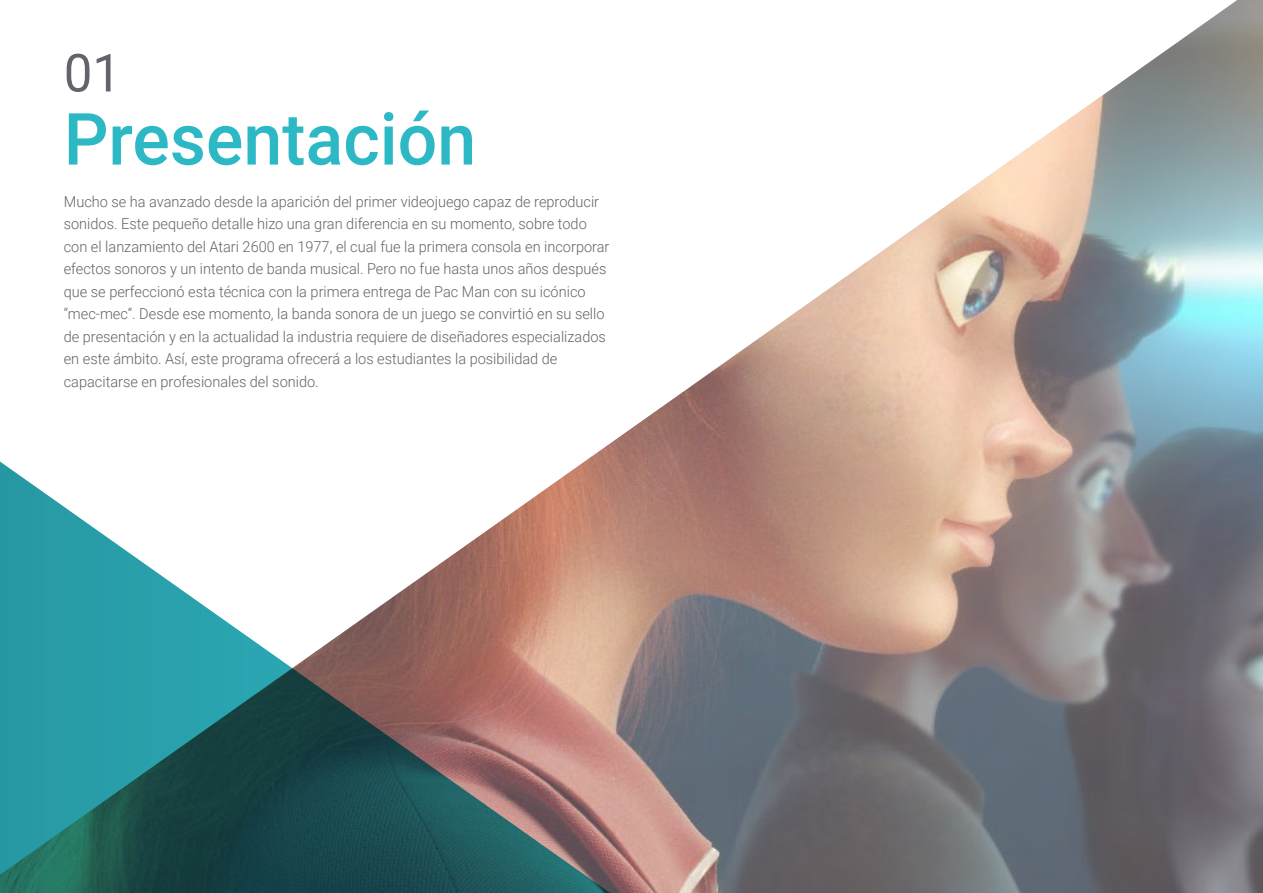
<style>
.page{position:relative;width:1263px;height:893px;background:#fff}
.page>*{position:absolute;margin:0;border:0;box-sizing:border-box;transform-origin:0 0}
.t1{font:500 72px "Roboto";color:#2db8c5}
.t2{font:52.5px "Roboto";color:#61646a}
.t3{font:300 15px/22.5px "Roboto";color:#61646a}
</style>
<div class="page">
<img style="left:606px;top:0;width:657px;height:893px">
<svg style="left:0;top:446px;width:640px;height:447px"></svg>
<h2 class="t2" style="left:64px;top:36px;width:59px">01</h2>
<h1 class="t1" style="left:64px;top:89px;width:414px">Presentación</h1>
<p class="t3" style="left:64px;top:190px;width:547px">Mucho se ha avanzado desde la aparición del primer videojuego capaz de reproducir sonidos. Este pequeño detalle hizo una gran diferencia en su momento, sobre todo con el lanzamiento del Atari 2600 en 1977, el cual fue la primera consola en incorporar efectos sonoros y un intento de banda musical. Pero no fue hasta unos años después que se perfeccionó esta técnica con la primera entrega de Pac Man con su icónico “mec-mec”. Desde ese momento, la banda sonora de un juego se convirtió en su sello de presentación y en la actualidad la industria requiere de diseñadores especializados en este ámbito. Así, este programa ofrecerá a los estudiantes la posibilidad de capacitarse en profesionales del sonido.</p>
</div>
